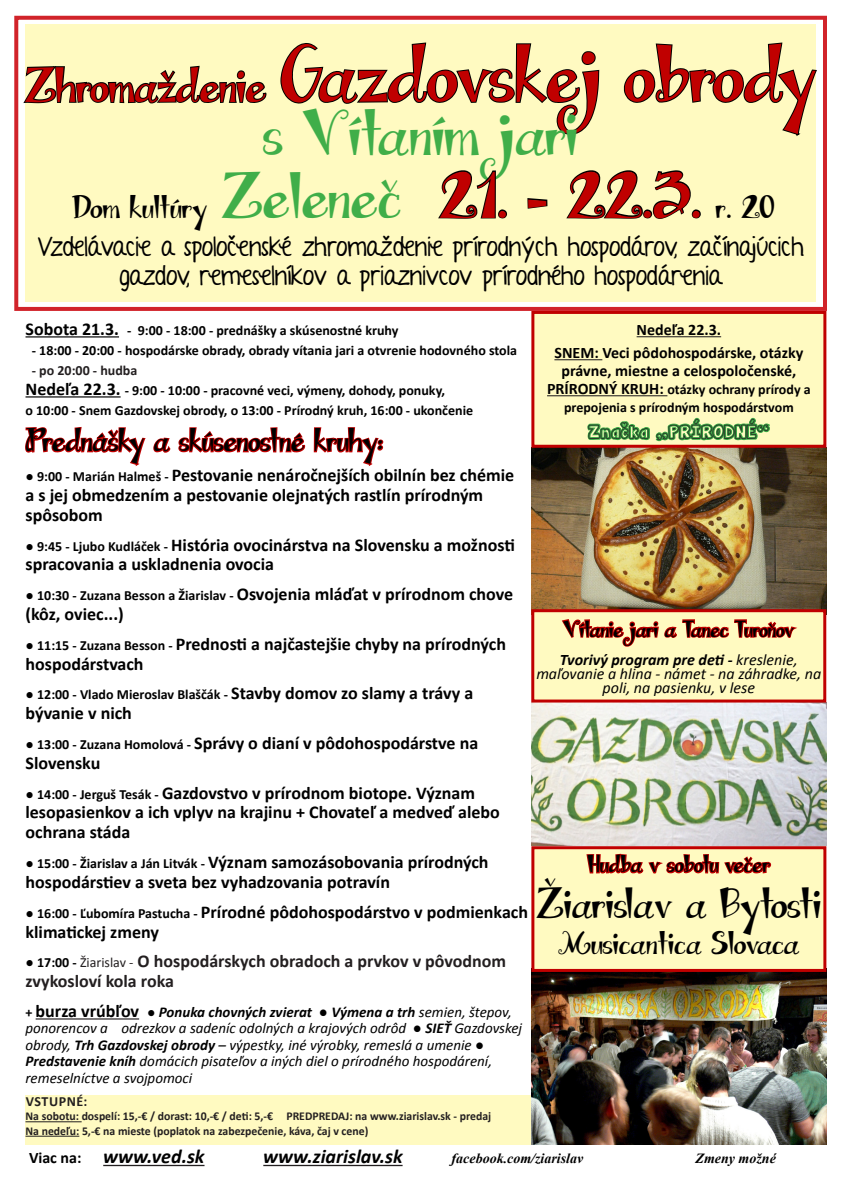
<style>
.page{position:relative;width:842px;height:1191px;background:#fff}
.page>*{position:absolute;margin:0;border:0;box-sizing:border-box;transform-origin:0 0}
.t1{font:60px "Janda Apple Cobbler Solid";color:#c00000}
.t2{font:48px "Janda Apple Cobbler Solid";color:#40ae49}
.t3{font:32px "Janda Apple Cobbler Solid";color:#000}
.t4{font:26px/28.6px "A Year Without Rain";color:#000;text-align:center}
.t5{font:24px "Janda Apple Cobbler Solid";color:#000}
.heading_1{font:italic 700 20px "Calibri";color:#000}
.t6{font:700 18px/19.8px "Calibri";color:#000}
.t7{font:700 18px/19.8px "Calibri";color:#231f20}
.t8{font:18px "Janda Apple Cobbler Solid";color:#000}
.heading_1-2{font:18px "Janda Manatee Bubble";color:#231f20}
.heading_1-3{font:17px "Janda Apple Cobbler Solid";color:#000}
.heading_1-4{font:italic 16px/14px "Calibri";color:#000;text-align:center}
.t9{font:700 16px/18px "Calibri";color:#000;text-align:center}
.t10{font:italic 15px/16.5px "Calibri";color:#000}
.t11{font:700 14px/18px "Calibri";color:#000;text-align:center}
.heading_1-5{font:italic 700 14px "Times New Roman";color:#000}
.t12{font:700 14px "Calibri";color:#231f20}
.t13{font:700 14px "Calibri";letter-spacing:.04em;color:#231f20}
.t14{font:700 12px "Calibri";color:#231f20}
.s1{font-size:36px}
.s2{font-size:48px;color:#40ae49}
.s3{font-size:48px;color:#c00000}
.s4{font-size:18px}
.s5{font-size:14px}
.s6{font-size:14px;color:#000}
.s7{font-weight:400;font-size:14px}
.s8{font-weight:700;font-style:normal;font-size:14px}
.s9{font-weight:700;font-style:normal;font-size:18px}
.s10{font-weight:700}
.s11{font-size:16px}
.s12{font-style:normal;font-size:16px}
</style>
<div class="page">
<hr style="left:26px;top:336px;width:93px;height:1px;background:#000">
<hr style="left:26px;top:396px;width:95px;height:1px;background:#000">
<hr style="left:36px;top:1018px;width:103px;height:1px;background:#231f20">
<svg style="left:25px;top:427px;width:281px;height:39px"></svg>
<svg style="left:313px;top:427px;width:71px;height:39px"></svg>
<hr style="left:103px;top:1164px;width:101px;height:2px;background:#231f20">
<hr style="left:263px;top:1164px;width:140px;height:2px;background:#231f20">
<div style="left:14px;top:16px;width:813px;height:295px;border:4px solid #d1232a"></div>
<div style="left:25px;top:25px;width:791px;height:277px;background:#fffac1"></div>
<svg style="left:23px;top:65px;width:244px;height:39px"></svg>
<svg style="left:280px;top:42px;width:320px;height:93px"></svg>
<svg style="left:623px;top:42px;width:194px;height:94px"></svg>
<svg style="left:438px;top:170px;width:69px;height:49px"></svg>
<svg style="left:527px;top:198px;width:21px;height:11px"></svg>
<svg style="left:566px;top:170px;width:135px;height:49px"></svg>
<div style="left:26px;top:1095px;width:505px;height:49px;background:#fffac1"></div>
<hr style="left:26px;top:1121px;width:56px;height:1px;background:#231f20">
<hr style="left:26px;top:1135px;width:53px;height:1px;background:#231f20">
<img style="left:531px;top:972px;width:295px;height:172px">
<img style="left:531px;top:702px;width:295px;height:143px">
<div style="left:533px;top:847px;width:292px;height:123px;background:#fffac1"></div>
<svg style="left:586px;top:853px;width:186px;height:21px"></svg>
<div style="left:531px;top:846px;width:295px;height:126px;border:3px solid #c00000"></div>
<img style="left:531px;top:448px;width:295px;height:161px">
<div style="left:533px;top:312px;width:292px;height:134px;background:#fffac1"></div>
<hr style="left:637px;top:336px;width:84px;height:1px;background:#231f20">
<hr style="left:554px;top:359px;width:48px;height:1px;background:#231f20">
<hr style="left:547px;top:395px;width:120px;height:1px;background:#231f20">
<img style="left:586px;top:395px;width:185px;height:139px">
<div style="left:531px;top:311px;width:295px;height:137px;border:3px solid #c00000"></div>
<div style="left:533px;top:610px;width:292px;height:91px;background:#fffac1"></div>
<svg style="left:561px;top:619px;width:236px;height:28px"></svg>
<div style="left:531px;top:609px;width:295px;height:93px;border:3px solid #c00000"></div>
<p class="t1" style="left:25px;top:46px;width:792px"><span class="s1">Zhromaždenie</span> Gazdovskej obrody</p>
<p class="t2" style="left:263px;top:110px;width:317px">s Vítaním jari</p>
<p class="t5" style="left:72px;top:195px;width:704px">Dom kultúry <span class="s2">Zeleneč</span> <span class="s3">21. – 22.3.</span> r. 20</p>
<p class="t4" style="left:37px;top:232px;width:768px">Vzdelávacie a spoločenské zhromaždenie prírodných hospodárov, začínajúcich gazdov, remeselníkov a priaznivcov prírodného hospodárenia</p>
<p class="t11" style="left:26px;top:321px;width:374px"><span class="s4">Sobota 21.3.</span> - 9:00 - 18:00 - prednášky a skúsenostné kruhy</p>
<p class="t11" style="left:32px;top:341px;width:487px">- 18:00 - 20:00 - hospodárske obrady, obrady vítania jari a otvrenie hodovného stola</p>
<p class="t12" style="left:32px;top:361px;width:107px">- po 20:00 - hudba</p>
<p class="t11" style="left:26px;top:381px;width:421px"><span class="s4">Nedeľa 22.3.</span> - 9:00 - 10:00 - pracovné veci, výmeny, dohody, ponuky,</p>
<p class="t11" style="left:26px;top:401px;width:449px">o 10:00 - Snem Gazdovskej obrody, o 13:00 - Prírodný kruh, 16:00 - ukončenie</p>
<p class="t5" style="left:26px;top:429px;width:359px">Prednášky a skúsenostné kruhy:</p>
<p class="t6" style="left:26px;top:465px;width:490px"><span class="s5">● 9:00 - Marián Halmeš -</span> Pestovanie nenáročnejších obilnín bez chémie a s jej obmedzením a pestovanie olejnatých rastlín prírodným spôsobom</p>
<p class="t6" style="left:26px;top:534px;width:491px"><span class="s5">● 9:45 - Ljubo Kudláček -</span> História ovocinárstva na Slovensku a možnosti spracovania a uskladnenia ovocia</p>
<p class="t11" style="left:26px;top:586px;width:489px">● 10:30 - Zuzana Besson a Žiarislav - <span class="s4">Osvojenia mláďat v prírodnom chove</span></p>
<p class="t6" style="left:26px;top:604px;width:100px">(kôz, oviec...)</p>
<p class="t6" style="left:26px;top:634px;width:482px"><span class="s5">● 11:15 - Zuzana Besson -</span> Prednosti a najčastejšie chyby na prírodných hospodárstvach</p>
<p class="t11" style="left:26px;top:686px;width:449px">● 12:00 - Vlado Mieroslav Blaščák - <span class="s4">Stavby domov zo slamy a trávy a</span></p>
<p class="t6" style="left:26px;top:703px;width:108px">bývanie v nich</p>
<p class="t6" style="left:26px;top:733px;width:454px"><span class="s5">● 13:00 - Zuzana Homolová -</span> Správy o dianí v pôdohospodárstve na<br>Slovensku</p>
<p class="t6" style="left:26px;top:782px;width:476px"><span class="s5">● 14:00 - Jerguš Tesák -</span> Gazdovstvo v prírodnom biotope. Význam lesopasienkov a ich vplyv na krajinu + Chovateľ a medveď alebo ochrana stáda</p>
<p class="t6" style="left:26px;top:852px;width:465px"><span class="s5">● 15:00 - Žiarislav a Ján Litvák -</span> Význam samozásobovania prírodných hospodárstiev a sveta bez vyhadzovania potravín</p>
<p class="t6" style="left:26px;top:901px;width:504px"><span class="s5">● 16:00 - Ľubomíra Pastucha -</span> Prírodné pôdohospodárstvo v podmienkach klimatickej zmeny</p>
<p class="t7" style="left:26px;top:951px;width:482px"><span class="s6">● 17:00 -</span> <span class="s7">Žiarislav -</span> O hospodárskych obradoch a prvkov v pôvodnom zvykosloví kola roka</p>
<p class="t10" style="left:26px;top:1003px;width:498px"><span class="s8">+</span> <span class="s9">burza vrúbľov</span> <span class="s8">●</span> <span class="s10">Ponuka chovných zvierat</span> ● <span class="s10">Výmena a trh</span> semien, štepov, ponorencov a odrezkov a sadeníc odolných a krajových odrôd ● <span class="s10">SIEŤ</span> Gazdovskej obrody, <span class="s10">Trh Gazdovskej obrody</span> – výpestky, iné výrobky, remeslá a umenie ● <span class="s10">Predstavenie kníh</span> domácich pisateľov a iných diel o prírodného hospodárení, remeselníctve a svojpomoci</p>
<p class="t13" style="left:26px;top:1092px;width:63px">VSTUPNÉ:</p>
<p class="t14" style="left:26px;top:1108px;width:467px">Na sobotu: dospelí: 15,-€ / dorast: 10,-€ / deti: 5,-€ PREDPREDAJ: na www.ziarislav.sk - predaj</p>
<p class="t14" style="left:26px;top:1123px;width:344px">Na nedeľu: 5,-€ na mieste (poplatok na zabezpečenie, káva, čaj v cene)</p>
<p class="t9" style="left:637px;top:320px;width:86px">Nedeľa 22.3.</p>
<p class="t9" style="left:554px;top:343px;width:250px">SNEM: Veci pôdohospodárske, otázky právne, miestne a celospoločenské,</p>
<p class="t11" style="left:547px;top:380px;width:265px"><span class="s11">PRÍRODNÝ KRUH:</span> otázky ochrany prírody a prepojenia s prírodným hospodárstvom</p>
<p class="heading_1-2" style="left:588px;top:418px;width:183px">Značka „PRÍRODNÉ“</p>
<p class="heading_1-3" style="left:563px;top:621px;width:233px">Vítanie jari a Tanec Turoňov</p>
<p class="heading_1-4" style="left:536px;top:652px;width:286px"><span class="s10">Tvorivý program pre deti -</span> kreslenie, maľovanie a hlina - námet - na záhradke, na poli, na pasienku, v lese</p>
<p class="t8" style="left:587px;top:855px;width:184px">Hudba v sobotu večer</p>
<p class="t3" style="left:536px;top:887px;width:287px">Žiarislav a Bytosti</p>
<p class="t5" style="left:558px;top:931px;width:243px">Musicantica Slovaca</p>
<p class="heading_1" style="left:29px;top:1143px;width:177px"><span class="s12">Viac na:</span> www.ved.sk</p>
<p class="heading_1" style="left:263px;top:1143px;width:141px">www.ziarislav.sk</p>
<p class="heading_1-5" style="left:452px;top:1148px;width:133px">facebook.com/ziarislav</p>
<p class="heading_1-5" style="left:695px;top:1148px;width:82px">Zmeny možné</p>
</div>
